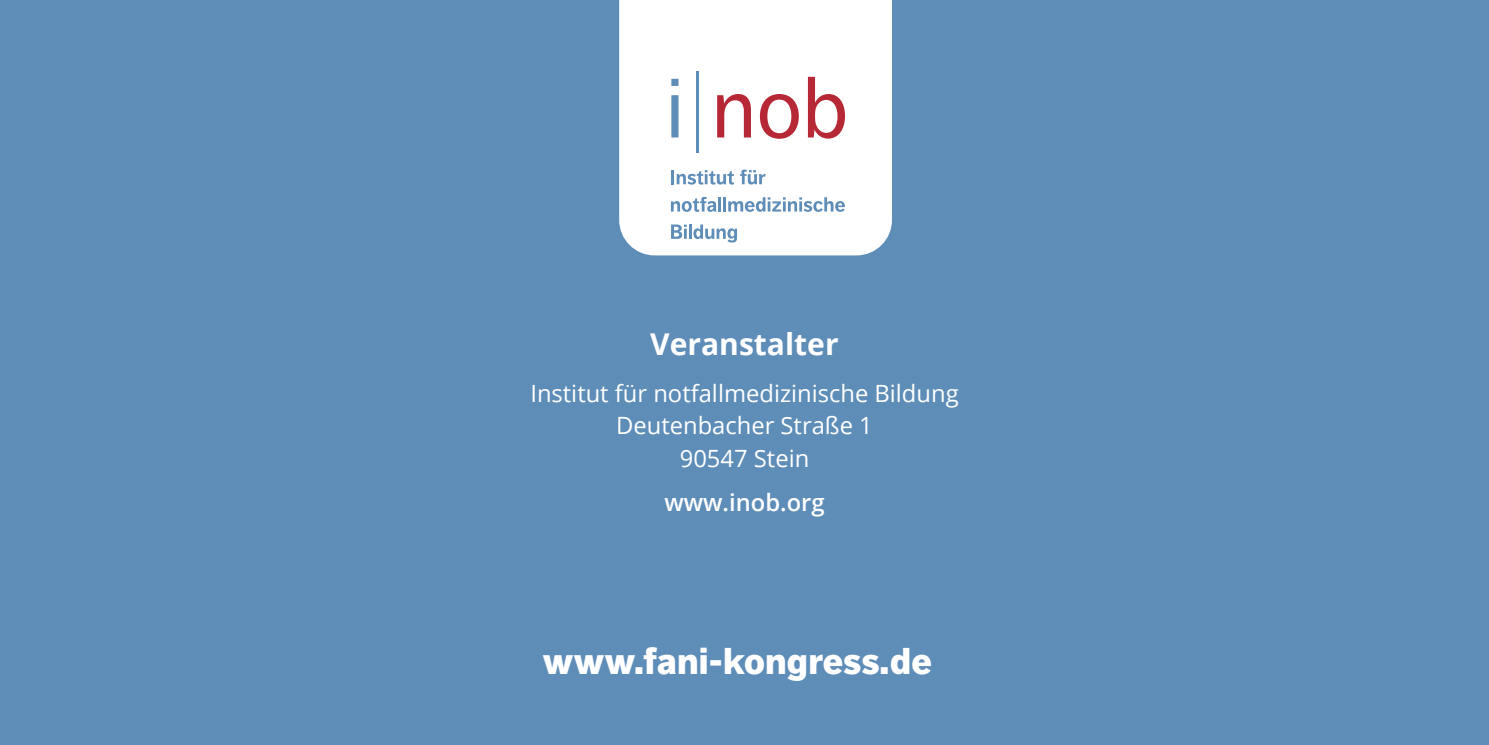
<style>
.page{position:relative;width:1489px;height:745px;background:#fff}
.page>*{position:absolute;margin:0;border:0;box-sizing:border-box;transform-origin:0 0}
.t1{font:900 37px "Dagny Pro";letter-spacing:.005em;color:#fff}
.t2{font:700 30px "Open Sans";color:#fff}
.t3{font:23.75px "Open Sans";color:#fff}
.t4{font:600 23.75px "Open Sans";color:#fff}
</style>
<div class="page">
<hr style="left:1488px;top:0;width:1px;height:744px;background:#bcbdc0">
<div style="left:0;top:0;width:1488px;height:744px;background:#5e8db8"></div>
<div style="left:619px;top:0;width:272px;height:255px;background:#fff"></div>
<div style="left:671px;top:79px;width:7px;height:7px;background:#5e8db8"></div>
<div style="left:671px;top:95px;width:7px;height:42px;background:#5e8db8"></div>
<hr style="left:696px;top:71px;width:3px;height:81px;background:#5e8db8">
<svg style="left:717px;top:94px;width:34px;height:43px"></svg>
<svg style="left:760px;top:94px;width:38px;height:45px"></svg>
<svg style="left:807px;top:77px;width:38px;height:61px"></svg>
<hr style="left:671px;top:170px;width:3px;height:14px;background:#5e8db8">
<svg style="left:676px;top:170px;width:58px;height:14px"></svg>
<svg style="left:740px;top:169px;width:25px;height:15px"></svg>
<svg style="left:671px;top:197px;width:45px;height:15px"></svg>
<hr style="left:718px;top:197px;width:3px;height:14px;background:#5e8db8">
<hr style="left:723px;top:197px;width:3px;height:14px;background:#5e8db8">
<svg style="left:728px;top:197px;width:116px;height:15px"></svg>
<svg style="left:671px;top:224px;width:66px;height:18px"></svg>
<p class="t2" style="left:650px;top:323px;width:190px">Veranstalter</p>
<p class="t3" style="left:530px;top:376px;width:430px">Institut für notfallmedizinische Bildung</p>
<p class="t3" style="left:616px;top:409px;width:258px">Deutenbacher Straße 1</p>
<p class="t3" style="left:679px;top:441px;width:131px">90547 Stein</p>
<p class="t4" style="left:664px;top:485px;width:162px">www.inob.org</p>
<p class="t1" style="left:543px;top:638px;width:390px">www.fani-kongress.de</p>
</div>
